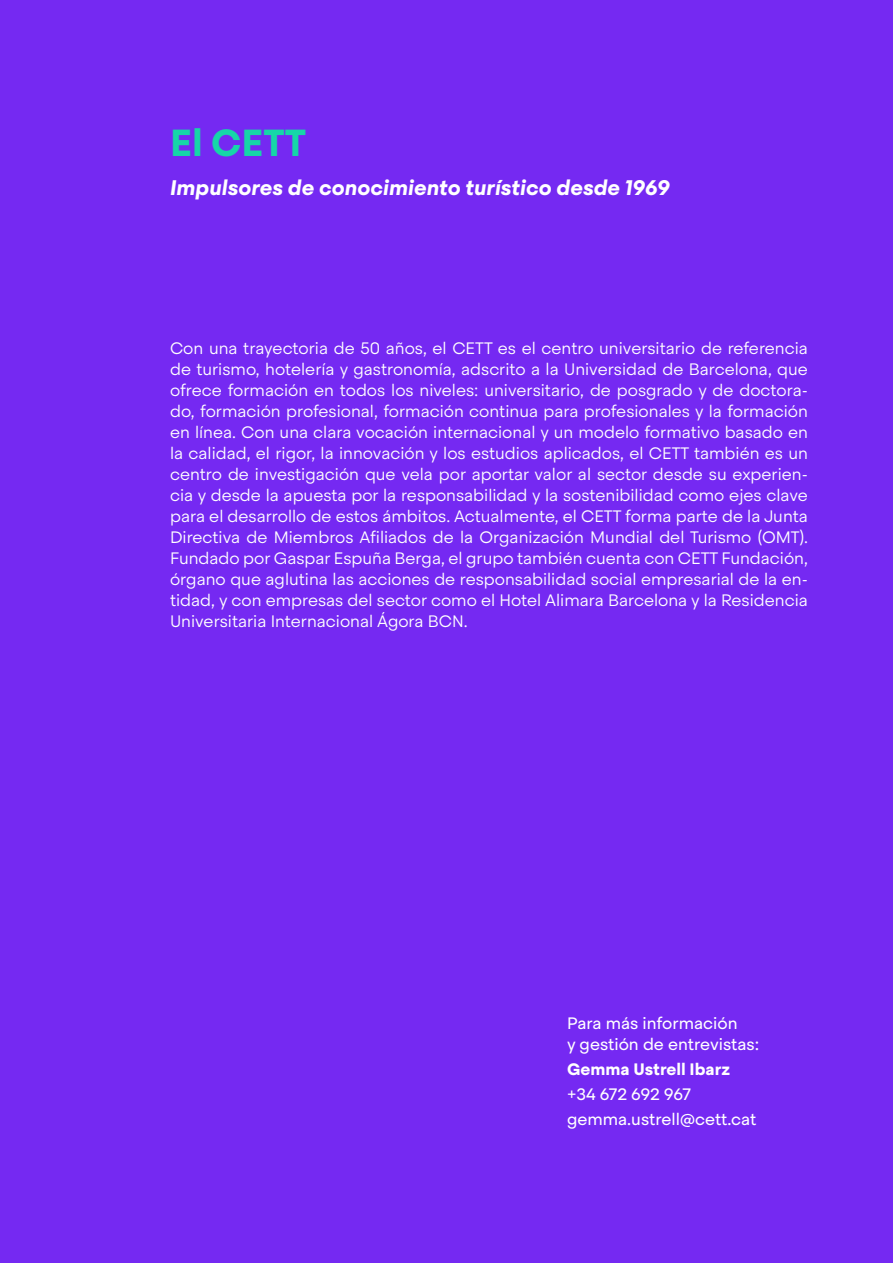
<style>
.page{position:relative;width:893px;height:1263px;background:#7529f2}
.page>*{position:absolute;margin:0;border:0;box-sizing:border-box;transform-origin:0 0}
.Títol{font:700 37.5px "Steradian";color:#16d6a8}
.Subtítol{font:italic 700 21px "Steradian";color:#fff}
.Text{font:300 16.5px/21px "Steradian";color:#fff;text-align:justify}
.Text-2{font:16.5px/21px "Steradian";color:#fff}
.Text-3{font:700 16.5px "Steradian";color:#fff}
</style>
<div class="page">
<p class="Títol" style="left:170px;top:119px;width:138px">El CETT</p>
<p class="Subtítol" style="left:170px;top:174px;width:501px">Impulsores de conocimiento turístico desde 1969</p>
<p class="Text" style="left:170px;top:337px;width:639px">Con una trayectoria de 50 años, el CETT es el centro universitario de referencia de turismo, hotelería y gastronomía, adscrito a la Universidad de Barcelona, que ofrece formación en todos los niveles: universitario, de posgrado y de doctora&shy;do, formación profesional, formación continua para profesionales y la formación en línea. Con una clara vocación internacional y un modelo formativo basado en la calidad, el rigor, la innovación y los estudios aplicados, el CETT también es un centro de investigación que vela por aportar valor al sector desde su experien&shy;cia y desde la apuesta por la responsabilidad y la sostenibilidad como ejes clave para el desarrollo de estos ámbitos. Actualmente, el CETT forma parte de la Junta Directiva de Miembros Afiliados de la Organización Mundial del Turismo (OMT).<br>Fundado por Gaspar Espuña Berga, el grupo también cuenta con CETT Fundación, órgano que aglutina las acciones de responsabilidad social empresarial de la en&shy;tidad, y con empresas del sector como el Hotel Alimara Barcelona y la Residencia Universitaria Internacional Ágora BCN.</p>
<p class="Text-2" style="left:567px;top:1012px;width:194px">Para más información<br>y gestión de entrevistas:</p>
<p class="Text-3" style="left:567px;top:1059px;width:165px">Gemma Ustrell Ibarz</p>
<p class="Text-2" style="left:567px;top:1084px;width:126px">+34 672 692 967</p>
<p class="Text-2" style="left:567px;top:1109px;width:191px">gemma.ustrell@cett.cat</p>
</div>
